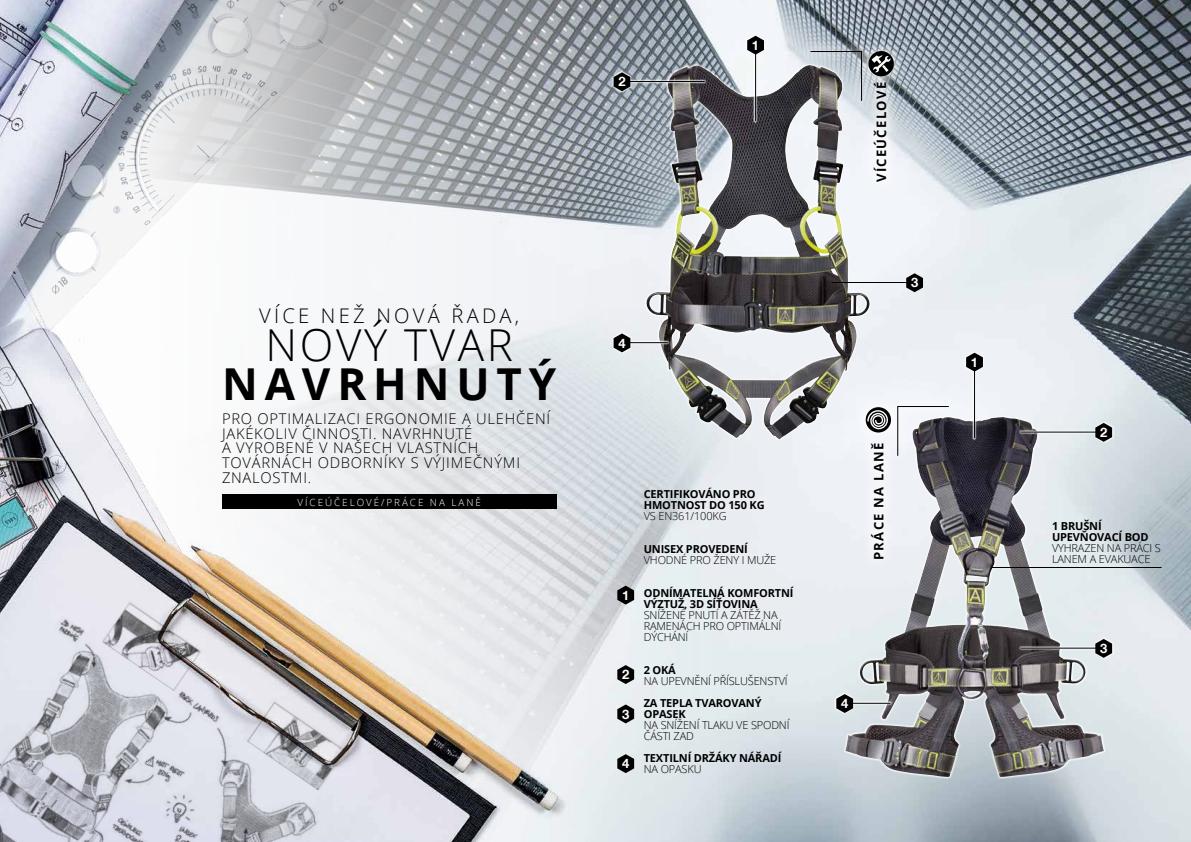
<style>
.page{position:relative;width:1191px;height:842px;background:#fff}
.page>*{position:absolute;margin:0;border:0;box-sizing:border-box;transform-origin:0 0}
.t1{font:700 44px "Open Sans";letter-spacing:.155em;color:#000}
.t2{font:300 44px "Open Sans";letter-spacing:.06em;color:#000}
.t3{font:300 20.2px "Open Sans";letter-spacing:.16em;color:#000}
.t4{font:300 14.8px/14.8px "Open Sans";letter-spacing:.05em;color:#000}
.t5{font:700 13px "Open Sans";letter-spacing:.1em;color:#000}
.t6{font:700 13px "Helvetica Neue LT";color:#fff}
.t7{font:300 11px/11px "Open Sans";letter-spacing:-.015em;color:#000}
.t8{font:700 11px/11px "Open Sans";letter-spacing:-.015em;color:#000}
.t9{font:300 9.8px "Open Sans";letter-spacing:.2em;color:#fff}
</style>
<div class="page">
<img style="left:699px;top:0;width:492px;height:842px">
<img style="left:595px;top:0;width:104px;height:842px">
<img style="left:0;top:0;width:595px;height:842px">
<img style="left:0;top:523px;width:475px;height:319px">
<div style="left:644px;top:63px;width:227px;height:378px;background:#fff;opacity:.75"></div>
<img style="left:646px;top:65px;width:164px;height:265px">
<div style="left:843px;top:415px;width:263px;height:364px;background:#fff;opacity:.75"></div>
<img style="left:858px;top:417px;width:144px;height:302px">
<div style="left:222px;top:495px;width:334px;height:14px;background:#000"></div>
<hr style="left:991px;top:567px;width:170px;height:1px;background:#000">
<svg style="left:745px;top:34px;width:21px;height:90px;fill:#f2f5f5"></svg>
<hr style="left:755px;top:43px;width:1px;height:78px;background:#000">
<svg style="left:747px;top:36px;width:17px;height:19px"></svg>
<svg style="left:617px;top:586px;width:17px;height:19px"></svg>
<svg style="left:617px;top:665px;width:17px;height:19px"></svg>
<svg style="left:617px;top:704px;width:17px;height:19px"></svg>
<svg style="left:617px;top:754px;width:17px;height:19px"></svg>
<svg style="left:964px;top:350px;width:21px;height:90px;fill:#eef1f6"></svg>
<hr style="left:974px;top:359px;width:1px;height:79px;background:#000">
<svg style="left:966px;top:353px;width:17px;height:19px"></svg>
<svg style="left:1018px;top:637px;width:96px;height:23px;background:#959799"></svg>
<hr style="left:1020px;top:648px;width:79px;height:1px;background:#000">
<svg style="left:1095px;top:639px;width:17px;height:19px"></svg>
<svg style="left:1018px;top:421px;width:96px;height:23px;background:#c4c8cb"></svg>
<hr style="left:1020px;top:432px;width:79px;height:1px;background:#000">
<svg style="left:1095px;top:423px;width:17px;height:19px"></svg>
<hr style="left:831px;top:282px;width:79px;height:1px;background:#000">
<svg style="left:906px;top:273px;width:17px;height:19px"></svg>
<svg style="left:834px;top:692px;width:58px;height:23px"></svg>
<hr style="left:846px;top:703px;width:44px;height:1px;background:#000">
<svg style="left:836px;top:694px;width:17px;height:19px"></svg>
<svg style="left:611px;top:331px;width:59px;height:24px"></svg>
<hr style="left:624px;top:342px;width:44px;height:1px;background:#000">
<svg style="left:613px;top:333px;width:17px;height:19px"></svg>
<svg style="left:611px;top:70px;width:96px;height:24px;background:#7f8288"></svg>
<hr style="left:626px;top:81px;width:78px;height:1px;background:#000">
<svg style="left:613px;top:72px;width:17px;height:19px"></svg>
<svg style="left:798px;top:38px;width:108px;height:156px"></svg>
<svg style="left:868px;top:51px;width:26px;height:25px"></svg>
<svg style="left:809px;top:51px;width:53px;height:51px;background:#9b9ea2"></svg>
<svg style="left:852px;top:393px;width:109px;height:179px;fill:#eef1f6"></svg>
<svg style="left:865px;top:405px;width:84px;height:52px"></svg>
<h2 class="t3" style="left:259px;top:302px;width:261px">VÍCE NEŽ NOVÁ ŘADA,</h2>
<h1 class="t2" style="left:265px;top:315px;width:249px">NOVÝ TVAR</h1>
<h1 class="t1" style="left:222px;top:353px;width:336px">NAVRHNUTÝ</h1>
<h3 class="t4" style="left:222px;top:411px;width:329px">PRO OPTIMALIZACI ERGONOMIE A ULEHČENÍ<br>JAKÉKOLIV ČINNOSTI. NAVRHNUTÉ<br>A VYROBENÉ V NAŠECH VLASTNÍCH<br>TOVÁRNÁCH ODBORNÍKY S VÝJIMEČNÝMI<br>ZNALOSTMI.</h3>
<p class="t9" style="left:297px;top:495px;width:185px">VÍCEÚČELOVÉ/PRÁCE NA LANĚ</p>
<p class="t6" style="left:618px;top:74px;width:9px">2</p>
<p class="t6" style="left:752px;top:37px;width:9px">1</p>
<p class="t6" style="left:618px;top:335px;width:9px">4</p>
<p class="t6" style="left:622px;top:587px;width:9px">1</p>
<p class="t6" style="left:622px;top:666px;width:9px">2</p>
<p class="t6" style="left:622px;top:706px;width:9px">3</p>
<p class="t6" style="left:622px;top:756px;width:9px">4</p>
<p class="t8" style="left:644px;top:488px;width:122px">CERTIFIKOVÁNO PRO<br>HMOTNOST DO 150 KG</p>
<p class="t7" style="left:644px;top:510px;width:84px">VS EN361/100KG</p>
<p class="t8" style="left:644px;top:543px;width:105px">UNISEX PROVEDENÍ</p>
<p class="t7" style="left:644px;top:554px;width:134px">VHODNÉ PRO ŽENY I MUŽE</p>
<p class="t8" style="left:644px;top:587px;width:151px">ODNÍMATELNÁ KOMFORTNÍ<br>VÝZTUŽ, 3D SÍŤOVINA</p>
<p class="t7" style="left:644px;top:609px;width:139px">SNÍŽENÉ PNUTÍ A ZÁTĚŽ NA<br>RAMENÁCH PRO OPTIMÁLNÍ<br>DÝCHÁNÍ</p>
<p class="t8" style="left:644px;top:664px;width:34px">2 OKÁ</p>
<p class="t7" style="left:644px;top:675px;width:145px">NA UPEVNĚNÍ PŘÍSLUŠENSTVÍ</p>
<p class="t8" style="left:644px;top:697px;width:119px">ZA TEPLA TVAROVANÝ<br>OPASEK</p>
<p class="t7" style="left:644px;top:719px;width:147px">NA SNÍŽENÍ TLAKU VE SPODNÍ<br>ČÁSTI ZAD</p>
<p class="t8" style="left:644px;top:752px;width:139px">TEXTILNÍ DRŽÁKY NÁŘADÍ</p>
<p class="t7" style="left:644px;top:763px;width:59px">NA OPASKU</p>
<p class="t5" style="left:872px;top:182px;width:102px;rotate:-90deg">VÍCEÚČELOVÉ</p>
<p class="t6" style="left:911px;top:275px;width:9px">3</p>
<p class="t5" style="left:869px;top:560px;width:119px;rotate:-90deg">PRÁCE NA LANĚ</p>
<p class="t6" style="left:841px;top:695px;width:9px">4</p>
<p class="t6" style="left:971px;top:354px;width:9px">1</p>
<p class="t6" style="left:1100px;top:424px;width:9px">2</p>
<p class="t8" style="left:1052px;top:520px;width:98px">1 BRUŠNÍ<br>UPEVŇOVACÍ BOD</p>
<p class="t7" style="left:1052px;top:542px;width:110px">VYHRAZEN NA PRÁCI S<br>LANEM A EVAKUACE</p>
<p class="t6" style="left:1100px;top:640px;width:9px">3</p>
</div>
